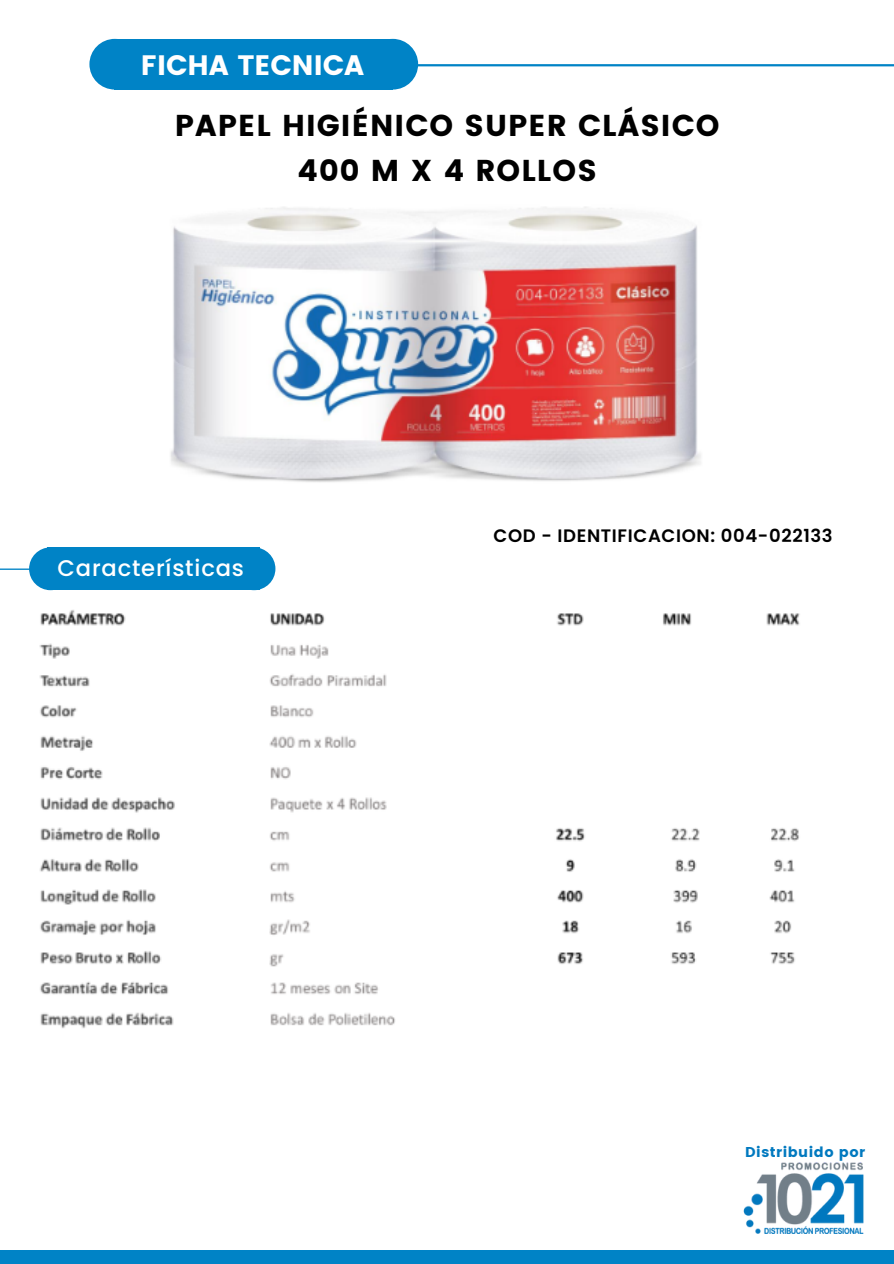
<style>
.page{position:relative;width:894px;height:1264px;background:#fff}
.page>*{position:absolute;margin:0;border:0;box-sizing:border-box;transform-origin:0 0}
.t1{font:30.15px/45px "Poppins";letter-spacing:.035em;color:#000;text-align:center}
.t2{font:28.05px "Poppins";color:#fff}
.t3{font:500 22.65px "Poppins";letter-spacing:.035em;color:#fff}
.t4{font:600 18px "Poppins";letter-spacing:.035em;color:#000}
.t5{font:14.25px "Poppins";letter-spacing:.035em;color:#0179bf}
</style>
<div class="page">
<div style="left:89px;top:39px;width:51px;height:51px;background:#0083c6;border-radius:50%"></div>
<hr style="left:364px;top:64px;width:529px;height:2px;background:#0083c6">
<div style="left:367px;top:39px;width:51px;height:51px;background:#0083c6;border-radius:50%"></div>
<div style="left:115px;top:39px;width:278px;height:51px;background:#0083c6"></div>
<img style="left:743px;top:1162px;width:121px;height:71px">
<div style="left:0;top:1249px;width:893px;height:14px;background:#0083c6"></div>
<div style="left:29px;top:547px;width:43px;height:43px;background:#0083c6;border-radius:50%"></div>
<div style="left:232px;top:547px;width:43px;height:43px;background:#0083c6;border-radius:50%"></div>
<div style="left:47px;top:547px;width:213px;height:43px;background:#0083c6"></div>
<hr style="left:0;top:568px;width:36px;height:2px;background:#0083c6">
<img style="left:170px;top:207px;width:531px;height:275px">
<img style="left:39px;top:610px;width:761px;height:419px">
<p class="t2" style="left:141px;top:48px;width:225px">FICHA TECNICA</p>
<p class="t1" style="left:175px;top:103px;width:546px">PAPEL HIGIÉNICO SUPER CLÁSICO<br>400 M X 4 ROLLOS</p>
<p class="t3" style="left:57px;top:552px;width:188px">Características</p>
<p class="t4" style="left:493px;top:523px;width:340px">COD - IDENTIFICACION: 004-022133</p>
<p class="t5" style="left:745px;top:1143px;width:121px">Distribuido por</p>
</div>
